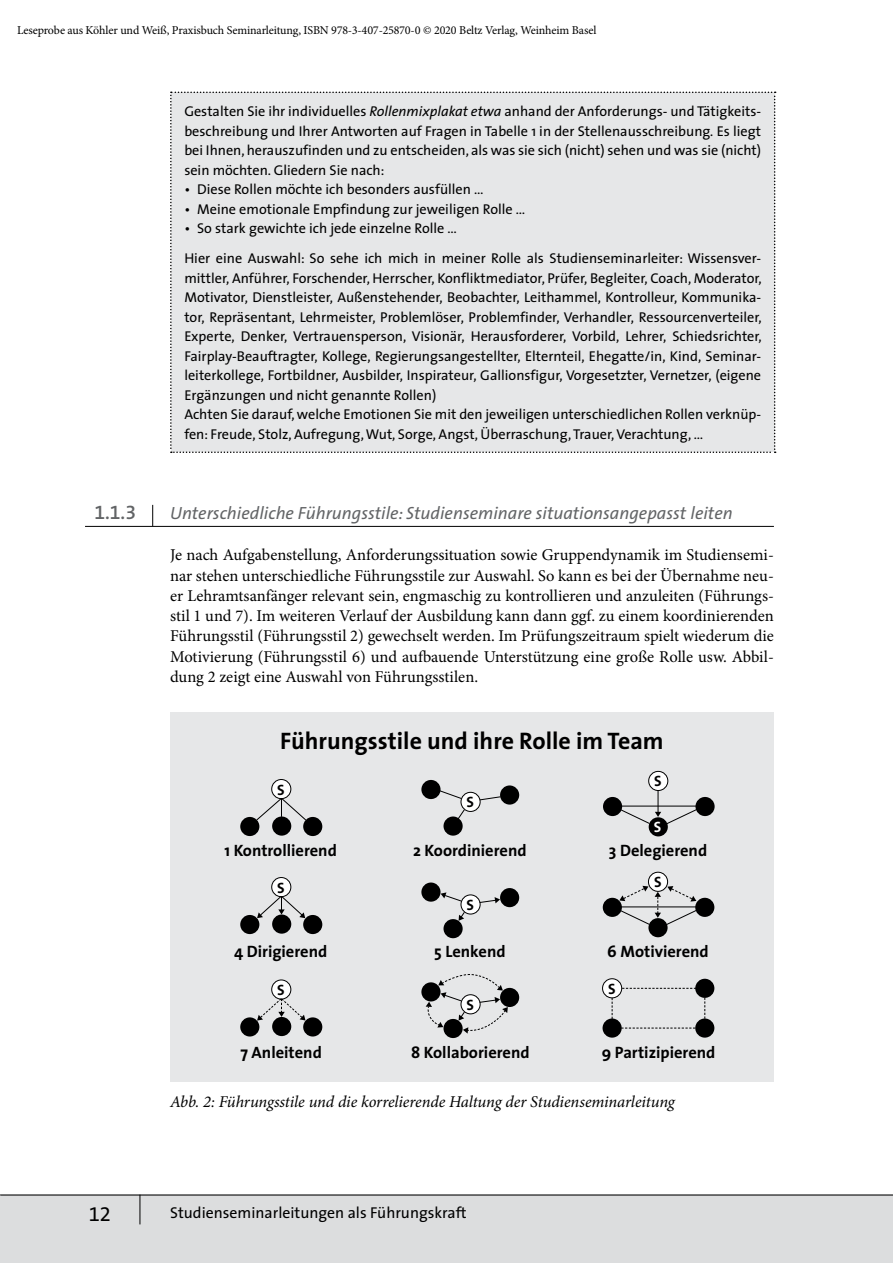
<style>
.page{position:relative;width:893px;height:1263px;background:#fff}
.page>*{position:absolute;margin:0;border:0;box-sizing:border-box;transform-origin:0 0}
.t1{font:700 24px "The Sans";color:#000}
.t2{font:20.25px "The Sans Expert";color:#000}
.t3{font:19.5px "The Sans Semi Bold Expert";color:#626466}
.t4{font:italic 17.7px "The Sans";color:#626466}
.t5{font:16.5px/20.2px "Minion Pro";color:#000;text-align:justify}
.t6{font:700 16.5px "The Sans";color:#000}
.t7{font:italic 16.5px "Minion Pro";letter-spacing:-.01em;color:#000}
.t8{font:15.75px "The Sans";color:#000}
.t9{font:700 15px "The Sans";color:#000}
.t10{font:700 15px "The Sans";color:#fff}
.t11{font:14.25px/19.5px "The Sans";color:#000}
.t12{font:12px "Minion Pro";letter-spacing:-.01em;color:#000}
.s1{font-style:italic}
</style>
<div class="page">
<div style="left:0;top:1195px;width:893px;height:68px;background:#dcddde"></div>
<hr style="left:0;top:1195px;width:893px;height:1px;background:#000">
<svg style="left:140px;top:1195px;width:1px;height:29px"></svg>
<div style="left:170px;top:92px;width:606px;height:361px;background:#e6e7e8"></div>
<div style="left:170px;top:712px;width:604px;height:370px;background:#e6e7e8"></div>
<div style="left:240px;top:817px;width:19px;height:19px;background:#000;border-radius:50%"></div>
<div style="left:272px;top:816px;width:19px;height:20px;background:#000;border-radius:50%"></div>
<div style="left:303px;top:817px;width:19px;height:19px;background:#000;border-radius:50%"></div>
<div style="left:272px;top:779px;width:19px;height:20px;background:#fff;border-radius:50%"></div>
<div style="left:271px;top:779px;width:20px;height:20px;border:1px solid #000;border-radius:50%"></div>
<svg style="left:255px;top:797px;width:52px;height:24px"></svg>
<div style="left:240px;top:915px;width:19px;height:19px;background:#000;border-radius:50%"></div>
<div style="left:272px;top:914px;width:19px;height:20px;background:#000;border-radius:50%"></div>
<div style="left:303px;top:915px;width:19px;height:19px;background:#000;border-radius:50%"></div>
<div style="left:272px;top:877px;width:19px;height:20px;background:#fff;border-radius:50%"></div>
<div style="left:271px;top:877px;width:20px;height:20px;border:1px solid #000;border-radius:50%"></div>
<svg style="left:257px;top:895px;width:48px;height:23px"></svg>
<div style="left:240px;top:1017px;width:19px;height:19px;background:#000;border-radius:50%"></div>
<div style="left:272px;top:1017px;width:19px;height:19px;background:#000;border-radius:50%"></div>
<div style="left:303px;top:1017px;width:19px;height:19px;background:#000;border-radius:50%"></div>
<div style="left:272px;top:980px;width:19px;height:19px;background:#fff;border-radius:50%"></div>
<div style="left:271px;top:979px;width:20px;height:20px;border:1px solid #000;border-radius:50%"></div>
<svg style="left:257px;top:998px;width:49px;height:22px"></svg>
<div style="left:421px;top:780px;width:20px;height:19px;background:#000;border-radius:50%"></div>
<div style="left:443px;top:816px;width:20px;height:20px;background:#000;border-radius:50%"></div>
<div style="left:500px;top:785px;width:19px;height:19px;background:#000;border-radius:50%"></div>
<div style="left:461px;top:792px;width:19px;height:19px;background:#fff;border-radius:50%"></div>
<div style="left:461px;top:792px;width:19px;height:20px;border:1px solid #000;border-radius:50%"></div>
<svg style="left:438px;top:789px;width:24px;height:10px"></svg>
<svg style="left:479px;top:796px;width:22px;height:5px"></svg>
<svg style="left:457px;top:809px;width:8px;height:11px"></svg>
<div style="left:421px;top:882px;width:20px;height:20px;background:#000;border-radius:50%"></div>
<div style="left:443px;top:919px;width:20px;height:19px;background:#000;border-radius:50%"></div>
<div style="left:500px;top:888px;width:19px;height:19px;background:#000;border-radius:50%"></div>
<div style="left:461px;top:895px;width:19px;height:19px;background:#fff;border-radius:50%"></div>
<div style="left:461px;top:894px;width:19px;height:20px;border:1px solid #000;border-radius:50%"></div>
<svg style="left:459px;top:911px;width:6px;height:10px"></svg>
<svg style="left:441px;top:892px;width:21px;height:10px"></svg>
<svg style="left:479px;top:897px;width:21px;height:6px"></svg>
<svg style="left:421px;top:982px;width:20px;height:19px"></svg>
<div style="left:443px;top:1019px;width:20px;height:19px;background:#000;border-radius:50%"></div>
<div style="left:500px;top:988px;width:19px;height:19px;background:#000;border-radius:50%"></div>
<svg style="left:426px;top:974px;width:82px;height:59px"></svg>
<div style="left:603px;top:797px;width:19px;height:19px;background:#000;border-radius:50%"></div>
<div style="left:695px;top:797px;width:20px;height:19px;background:#000;border-radius:50%"></div>
<div style="left:649px;top:771px;width:19px;height:19px;background:#fff;border-radius:50%"></div>
<div style="left:648px;top:771px;width:20px;height:20px;border:1px solid #000;border-radius:50%"></div>
<div style="left:649px;top:817px;width:19px;height:19px;background:#000;border-radius:50%"></div>
<svg style="left:620px;top:790px;width:78px;height:35px"></svg>
<div style="left:603px;top:898px;width:19px;height:19px;background:#000;border-radius:50%"></div>
<div style="left:695px;top:898px;width:19px;height:19px;background:#000;border-radius:50%"></div>
<div style="left:648px;top:872px;width:20px;height:19px;background:#fff;border-radius:50%"></div>
<div style="left:648px;top:872px;width:20px;height:20px;border:1px solid #000;border-radius:50%"></div>
<div style="left:648px;top:918px;width:20px;height:19px;background:#000;border-radius:50%"></div>
<svg style="left:619px;top:886px;width:79px;height:40px"></svg>
<div style="left:603px;top:979px;width:19px;height:19px;background:#fff;border-radius:50%"></div>
<div style="left:602px;top:978px;width:20px;height:20px;border:1px solid #000;border-radius:50%"></div>
<div style="left:695px;top:979px;width:19px;height:19px;background:#000;border-radius:50%"></div>
<div style="left:603px;top:1018px;width:19px;height:20px;background:#000;border-radius:50%"></div>
<div style="left:695px;top:1018px;width:19px;height:20px;background:#000;border-radius:50%"></div>
<svg style="left:622px;top:988px;width:74px;height:1px"></svg>
<svg style="left:621px;top:1028px;width:74px;height:1px"></svg>
<svg style="left:612px;top:998px;width:1px;height:21px"></svg>
<svg style="left:704px;top:998px;width:1px;height:21px"></svg>
<hr style="left:85px;top:526px;width:689px;height:1px;background:#000">
<svg style="left:152px;top:505px;width:1px;height:21px"></svg>
<p class="t12" style="left:17px;top:22px;width:581px">Leseprobe aus Köhler und Weiß, Praxisbuch Seminarleitung, ISBN 978-3-407-25870-0 © 2020 Beltz Verlag, Weinheim Basel</p>
<p class="t3" style="left:94px;top:496px;width:43px">1.1.3</p>
<p class="t11" style="left:184px;top:101px;width:578px;text-align:justify">Gestalten Sie ihr individuelles <span class="s1">Rollenmixplakat etwa</span> anhand der Anforderungs- und Tätigkeits&shy;beschreibung und Ihrer Antworten auf Fragen in Tabelle 1 in der Stellenausschreibung<span class="s1">.</span> Es liegt bei Ihnen, herauszufinden und zu entscheiden, als was sie sich (nicht) sehen und was sie (nicht) sein möchten. Gliedern Sie nach:</p>
<p class="t11" style="left:184px;top:179px;width:301px">• Diese Rollen möchte ich besonders ausfüllen …</p>
<p class="t11" style="left:184px;top:199px;width:342px">• Meine emotionale Empfindung zur jeweiligen Rolle …</p>
<p class="t11" style="left:184px;top:213px;width:578px;line-height:30px">• So stark gewichte ich jede einzelne Rolle …<br>Hier eine Auswahl: So sehe ich mich in meiner Rolle als Studienseminarleiter: Wissensver-</p>
<p class="t11" style="left:184px;top:268px;width:579px">mittler, Anführer, Forschender, Herrscher, Konfliktmediator, Prüfer, Begleiter, Coach, Moderator, Motivator, Dienstleister, Außenstehender, Beobachter, Leithammel, Kontrolleur, Kommunika&shy;tor, Repräsentant, Lehrmeister, Problemlöser, Problemfinder, Verhandler, Ressourcenverteiler, Experte, Denker, Vertrauensperson, Visionär, Herausforderer, Vorbild, Lehrer, Schiedsrichter, Fairplay-Beauftragter, Kollege, Regierungsangestellter, Elternteil, Ehegatte/in, Kind, Seminar&shy;leiterkollege, Fortbildner, Ausbilder, Inspirateur, Gallionsfigur, Vorgesetzter, Vernetzer, (eigene Ergänzungen und nicht genannte Rollen)<br>Achten Sie darauf, welche Emotionen Sie mit den jeweiligen unterschiedlichen Rollen verknüp&shy;fen: Freude, Stolz, Aufregung, Wut, Sorge, Angst, Überraschung, Trauer, Verachtung, …</p>
<p class="t4" style="left:170px;top:498px;width:564px">Unterschiedliche Führungsstile: Studienseminare situationsangepasst leiten</p>
<p class="t5" style="left:170px;top:545px;width:605px">Je nach Aufgabenstellung, Anforderungssituation sowie Gruppendynamik im Studiensemi&shy;nar stehen unterschiedliche Führungsstile zur Auswahl. So kann es bei der Übernahme neu&shy;er Lehramtsanfänger relevant sein, engmaschig zu kontrollieren und anzuleiten (Führungs&shy;stil 1 und 7). Im weiteren Verlauf der Ausbildung kann dann ggf. zu einem koordinierenden Führungsstil (Führungsstil 2) gewechselt werden. Im Prüfungszeitraum spielt wiederum die Motivierung (Führungsstil 6) und aufbauende Unterstützung eine große Rolle usw. Abbil&shy;dung 2 zeigt eine Auswahl von Führungsstilen.</p>
<p class="t1" style="left:280px;top:721px;width:385px">Führungsstile und ihre Rolle im Team</p>
<p class="t9" style="left:277px;top:777px;width:9px">S</p>
<p class="t9" style="left:467px;top:790px;width:9px">S</p>
<p class="t9" style="left:654px;top:769px;width:9px">S</p>
<p class="t10" style="left:654px;top:815px;width:9px">S</p>
<p class="t6" style="left:224px;top:836px;width:114px">1 Kontrollierend</p>
<p class="t6" style="left:413px;top:836px;width:115px">2 Koordinierend</p>
<p class="t6" style="left:609px;top:836px;width:100px">3 Delegierend</p>
<p class="t9" style="left:277px;top:875px;width:9px">S</p>
<p class="t9" style="left:467px;top:892px;width:9px">S</p>
<p class="t9" style="left:654px;top:869px;width:9px">S</p>
<p class="t6" style="left:234px;top:937px;width:95px">4 Dirigierend</p>
<p class="t6" style="left:434px;top:937px;width:73px">5 Lenkend</p>
<p class="t6" style="left:607px;top:937px;width:103px">6 Motivierend</p>
<p class="t9" style="left:277px;top:977px;width:9px">S</p>
<p class="t9" style="left:467px;top:992px;width:9px">S</p>
<p class="t9" style="left:608px;top:976px;width:9px">S</p>
<p class="t6" style="left:240px;top:1038px;width:83px">7 Anleitend</p>
<p class="t6" style="left:411px;top:1038px;width:120px">8 Kollaborierend</p>
<p class="t6" style="left:602px;top:1038px;width:115px">9 Partizipierend</p>
<p class="t7" style="left:170px;top:1091px;width:506px">Abb. 2: Führungsstile und die korrelierende Haltung der Studienseminarleitung</p>
<p class="t2" style="left:89px;top:1198px;width:24px">12</p>
<p class="t8" style="left:170px;top:1200px;width:298px">Studienseminarleitungen als Führungskraft</p>
</div>
